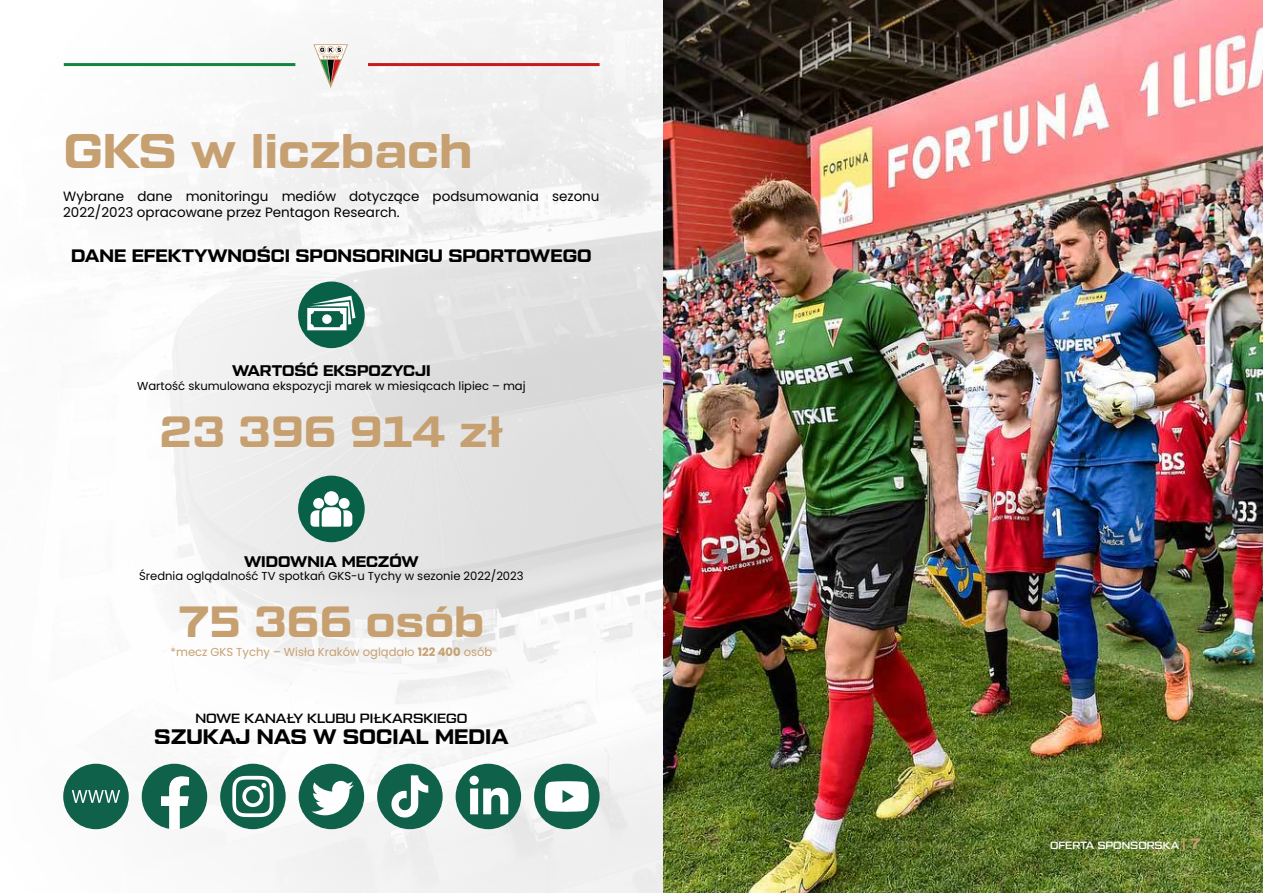
<style>
.page{position:relative;width:1263px;height:893px;background:#fff}
.page>*{position:absolute;margin:0;border:0;box-sizing:border-box;transform-origin:0 0}
.t1{font:48.6px "Tactic Sans Bld";color:#c6a071}
.t2{font:43.65px "Tactic Sans Bld";color:#c6a071}
.t3{font:21px "Tactic Sans Bld";color:#000}
.t4{font:18px "Tactic Sans Bld";color:#000}
.t5{font:15.45px "Tactic Sans Bld";color:#000}
.t6{font:13.5px/16.2px "Poppins";color:#000}
.t7{font:500 13.35px "Tactic Sans";color:#000}
.t8{font:11.55px "Poppins";color:#000}
.t9{font:11.55px "Poppins";color:#c6a071}
.t10{font:500 10.5px "Tactic Sans";color:#fff}
.s1{font-weight:700}
.s2{font-family:"Tactic Sans Bld";font-weight:400;font-size:13.5px;color:#c6a071}
.s3{font-family:"Tactic Sans Bld";font-weight:400;font-size:15px;color:#c6a071}
</style>
<div class="page">
<img style="left:63px;top:0;width:600px;height:893px">
<img style="left:663px;top:0;width:600px;height:893px">
<hr style="left:0;top:0;width:1px;height:893px;background:#086047">
<svg style="left:313px;top:44px;width:35px;height:44px"></svg>
<hr style="left:64px;top:63px;width:231px;height:3px;background:#12863d">
<hr style="left:368px;top:63px;width:232px;height:3px;background:#c91b1b">
<div style="left:298px;top:476px;width:67px;height:66px;background:#086047;border-radius:50%"></div>
<div style="left:324px;top:491px;width:15px;height:15px;background:#fff;border-radius:50%"></div>
<svg style="left:310px;top:507px;width:42px;height:20px"></svg>
<div style="left:313px;top:498px;width:11px;height:11px;background:#fff;border-radius:50%"></div>
<div style="left:339px;top:498px;width:11px;height:11px;background:#fff;border-radius:50%"></div>
<div style="left:298px;top:282px;width:67px;height:66px;background:#086047;border-radius:50%"></div>
<svg style="left:307px;top:296px;width:49px;height:34px"></svg>
<svg style="left:322px;top:314px;width:10px;height:10px"></svg>
<div style="left:220px;top:764px;width:66px;height:65px;background:#106149;border-radius:50%"></div>
<svg style="left:232px;top:776px;width:42px;height:41px"></svg>
<div style="left:299px;top:764px;width:65px;height:65px;background:#106149;border-radius:50%"></div>
<svg style="left:311px;top:781px;width:43px;height:34px"></svg>
<div style="left:534px;top:764px;width:66px;height:65px;background:#106149;border-radius:50%"></div>
<svg style="left:545px;top:781px;width:44px;height:31px"></svg>
<div style="left:456px;top:764px;width:65px;height:65px;background:#106149;border-radius:50%"></div>
<svg style="left:470px;top:788px;width:38px;height:26px"></svg>
<div style="left:469px;top:776px;width:10px;height:9px;background:#fff;border-radius:50%"></div>
<svg style="left:142px;top:764px;width:65px;height:65px"></svg>
<div style="left:377px;top:764px;width:66px;height:65px;background:#106149;border-radius:50%"></div>
<svg style="left:391px;top:775px;width:37px;height:43px"></svg>
<div style="left:63px;top:764px;width:66px;height:65px;background:#106149;border-radius:50%"></div>
<svg style="left:72px;top:790px;width:48px;height:13px"></svg>
<h1 class="t1" style="left:64px;top:126px;width:410px">GKS w liczbach</h1>
<p class="t6" style="left:63px;top:188px;width:538px">Wybrane dane monitoringu mediów dotyczące podsumowania sezonu<br>2022/2023 opracowane przez Pentagon Research.</p>
<h3 class="t4" style="left:71px;top:246px;width:522px">DANE EFEKTYWNOŚCI SPONSORINGU SPORTOWEGO</h3>
<h3 class="t5" style="left:232px;top:363px;width:200px">WARTOŚĆ EKSPOZYCJI</h3>
<p class="t8" style="left:137px;top:379px;width:390px">Wartość skumulowana ekspozycji marek w miesiącach lipiec – maj</p>
<h2 class="t2" style="left:160px;top:409px;width:345px">23 396 914 zł</h2>
<h3 class="t5" style="left:244px;top:553px;width:176px">WIDOWNIA MECZÓW</h3>
<p class="t8" style="left:139px;top:570px;width:386px">Średnia oglądalność TV spotkań GKS-u Tychy w sezonie 2022/2023</p>
<h2 class="t2" style="left:178px;top:599px;width:307px">75 366 osób</h2>
<p class="t9" style="left:170px;top:645px;width:323px">*mecz GKS Tychy – Wisła Kraków oglądało <span class="s1">122 400</span> osób</p>
<p class="t7" style="left:195px;top:712px;width:274px">NOWE KANAŁY KLUBU PIŁKARSKIEGO</p>
<h3 class="t3" style="left:154px;top:726px;width:356px">SZUKAJ NAS W SOCIAL MEDIA</h3>
<p class="t10" style="left:1050px;top:839px;width:152px">OFERTA SPONSORSKA <span class="s2">|</span> <span class="s3">7</span></p>
</div>
